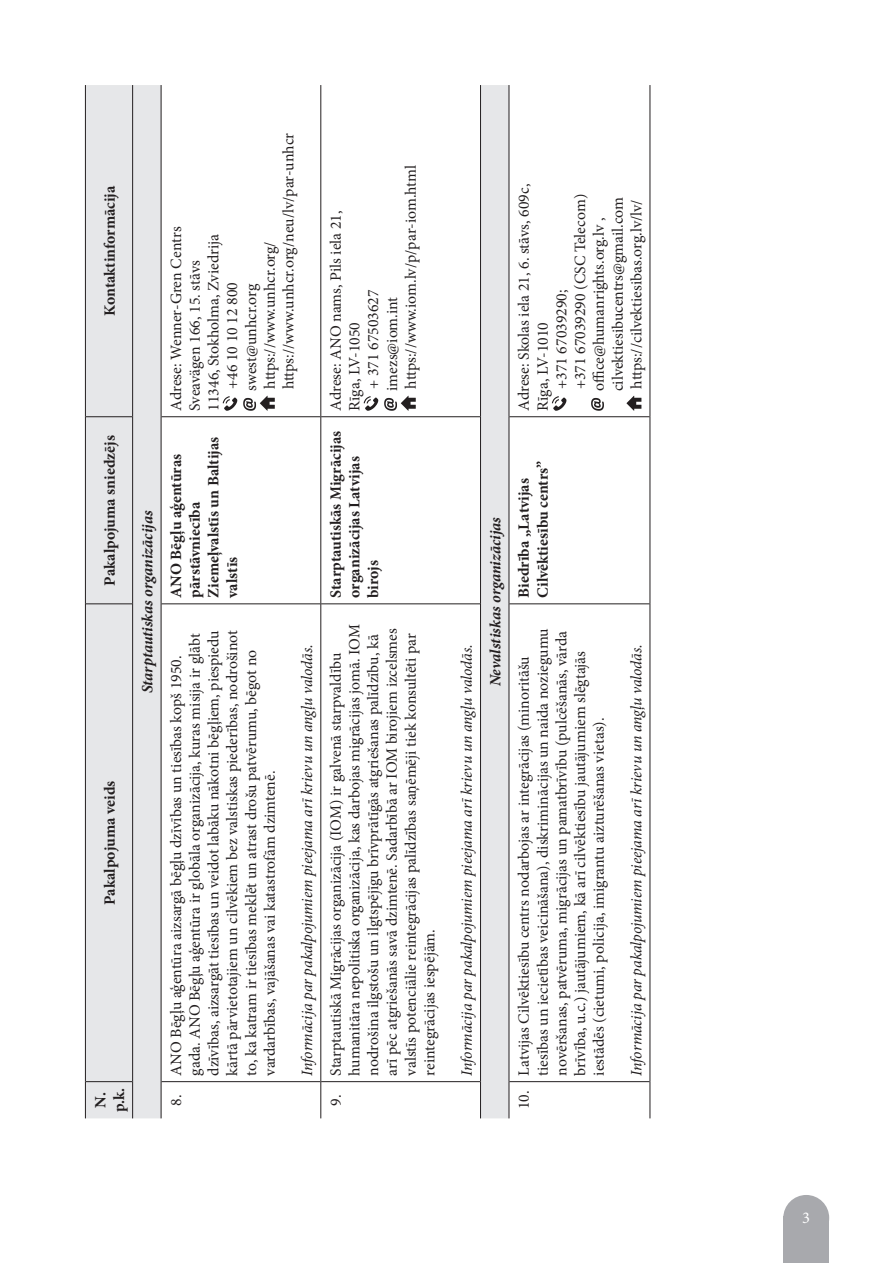
<style>
.page{position:relative;width:893px;height:1263px;background:#fff}
.page>*{position:absolute;margin:0;border:0;box-sizing:border-box;transform-origin:0 0}
.t1{font:16.5px "Minion Pro";color:#fff}
.t2{font:15.75px/18.8px "Minion Pro";color:#231f20}
.t3{font:700 15.75px/18.8px "Minion Pro";color:#231f20}
.t4{font:italic 15.75px "Minion Pro";letter-spacing:-.01em;color:#231f20}
.t5{font:italic 700 15.75px "Minion Pro";letter-spacing:-.005em;color:#231f20}
</style>
<div class="page">
<div style="left:783px;top:1195px;width:46px;height:46px;background:#a8a9ad;border-radius:50%"></div>
<div style="left:783px;top:1216px;width:46px;height:47px;background:#a8a9ad"></div>
<svg style="left:86px;top:85px;width:423px;height:1033px"></svg>
<hr style="left:85px;top:1082px;width:1px;height:36px;background:#231f20">
<hr style="left:85px;top:604px;width:1px;height:478px;background:#231f20">
<hr style="left:86px;top:1081px;width:46px;height:1px;background:#231f20">
<hr style="left:85px;top:417px;width:1px;height:187px;background:#231f20">
<hr style="left:86px;top:603px;width:46px;height:1px;background:#231f20">
<hr style="left:85px;top:85px;width:1px;height:332px;background:#231f20">
<hr style="left:86px;top:416px;width:46px;height:1px;background:#231f20">
<hr style="left:132px;top:1082px;width:1px;height:36px;background:#231f20">
<hr style="left:132px;top:604px;width:1px;height:478px;background:#231f20">
<hr style="left:132px;top:417px;width:1px;height:187px;background:#231f20">
<hr style="left:132px;top:85px;width:1px;height:332px;background:#231f20">
<hr style="left:161px;top:1081px;width:159px;height:1px;background:#231f20">
<hr style="left:161px;top:603px;width:159px;height:1px;background:#231f20">
<hr style="left:161px;top:416px;width:159px;height:1px;background:#231f20">
<hr style="left:320px;top:1082px;width:1px;height:36px;background:#231f20">
<hr style="left:320px;top:604px;width:1px;height:478px;background:#231f20">
<hr style="left:321px;top:1081px;width:159px;height:1px;background:#231f20">
<hr style="left:320px;top:417px;width:1px;height:187px;background:#231f20">
<hr style="left:321px;top:603px;width:159px;height:1px;background:#231f20">
<hr style="left:320px;top:85px;width:1px;height:332px;background:#231f20">
<hr style="left:321px;top:416px;width:159px;height:1px;background:#231f20">
<hr style="left:480px;top:1082px;width:1px;height:36px;background:#231f20">
<hr style="left:480px;top:604px;width:1px;height:478px;background:#231f20">
<hr style="left:480px;top:417px;width:1px;height:187px;background:#231f20">
<hr style="left:480px;top:85px;width:1px;height:332px;background:#231f20">
<hr style="left:509px;top:1082px;width:1px;height:36px;background:#231f20">
<hr style="left:509px;top:604px;width:1px;height:478px;background:#231f20">
<hr style="left:509px;top:1081px;width:141px;height:1px;background:#231f20">
<hr style="left:509px;top:417px;width:1px;height:187px;background:#231f20">
<hr style="left:509px;top:603px;width:141px;height:1px;background:#231f20">
<hr style="left:509px;top:85px;width:1px;height:332px;background:#231f20">
<hr style="left:509px;top:416px;width:141px;height:1px;background:#231f20">
<hr style="left:650px;top:1082px;width:1px;height:36px;background:#231f20">
<hr style="left:650px;top:604px;width:1px;height:478px;background:#231f20">
<hr style="left:650px;top:417px;width:1px;height:187px;background:#231f20">
<hr style="left:650px;top:85px;width:1px;height:332px;background:#231f20">
<hr style="left:161px;top:1082px;width:1px;height:36px;background:#231f20">
<hr style="left:161px;top:604px;width:1px;height:478px;background:#231f20">
<hr style="left:161px;top:417px;width:1px;height:187px;background:#231f20">
<hr style="left:161px;top:85px;width:1px;height:332px;background:#231f20">
<svg style="left:223px;top:396px;width:14px;height:15px"></svg>
<svg style="left:243px;top:396px;width:32px;height:15px"></svg>
<svg style="left:364px;top:396px;width:14px;height:15px"></svg>
<svg style="left:384px;top:396px;width:32px;height:15px"></svg>
<svg style="left:552px;top:396px;width:14px;height:15px"></svg>
<svg style="left:591px;top:398px;width:13px;height:13px"></svg>
<svg style="left:626px;top:396px;width:15px;height:15px"></svg>
<p class="t3" style="left:100px;top:316px;width:132px;rotate:-90deg">Kontaktinformācija</p>
<p class="t3" style="left:100px;top:585px;width:152px;rotate:-90deg">Pakalpojuma sniedzējs</p>
<p class="t3" style="left:100px;top:905px;width:125px;rotate:-90deg">Pakalpojuma veids</p>
<p class="t3" style="left:91px;top:1112px;width:26px;rotate:-90deg">N. p.k.</p>
<p class="t5" style="left:136px;top:693px;width:184px;rotate:-90deg">Starptautiskas organizācijas</p>
<p class="t2" style="left:167px;top:411px;width:186px;rotate:-90deg">Adrese: Wenner-Gren Centrs</p>
<p class="t2" style="left:279px;top:389px;width:258px;rotate:-90deg">https://www.unhcr.org/neu/lv/par-unhcr</p>
<p class="t2" style="left:204px;top:411px;width:178px;rotate:-90deg">11346, Stokholma, Zviedrija</p>
<p class="t2" style="left:260px;top:389px;width:149px;rotate:-90deg">https://www.unhcr.org/</p>
<p class="t2" style="left:185px;top:411px;width:152px;rotate:-90deg">Sveavägen 166, 15. stāvs</p>
<p class="t2" style="left:223px;top:389px;width:108px;rotate:-90deg">+46 10 10 12 800</p>
<p class="t2" style="left:242px;top:391px;width:108px;rotate:-90deg">swest@unhcr.org</p>
<p class="t3" style="left:166px;top:598px;width:162px;rotate:-90deg">ANO Bēgļu aģentūras pārstāvniecība<br>Ziemeļvalstīs un Baltijas valstīs</p>
<p class="t2" style="left:167px;top:1076px;width:447px;text-indent:-30px;rotate:-90deg">8. ANO Bēgļu aģentūra aizsargā bēgļu dzīvības un tiesības kopš 1950. gada. ANO Bēgļu aģentūra ir globāla organizācija, kuras misija ir glābt dzīvības, aizsargāt tiesības un veidot labāku nākotni bēgļiem, piespiedu kārtā pārvietotajiem un cilvēkiem bez valstiskas piederības, nodrošinot to, ka katram ir tiesības meklēt un atrast drošu patvērumu, bēgot no vardarbības, vajāšanas vai katastrofām dzimtenē.</p>
<p class="t4" style="left:296px;top:1076px;width:433px;rotate:-90deg">Informācija par pakalpojumiem pieejama arī krievu un angļu valodās.</p>
<p class="t2" style="left:401px;top:389px;width:225px;rotate:-90deg">https://www.iom.lv/p/par-iom.html</p>
<p class="t2" style="left:326px;top:411px;width:202px;rotate:-90deg">Adrese: ANO nams, Pils iela 21,</p>
<p class="t2" style="left:364px;top:389px;width:101px;rotate:-90deg">+ 371 67503627</p>
<p class="t2" style="left:383px;top:391px;width:95px;rotate:-90deg">imezs@iom.int</p>
<p class="t2" style="left:345px;top:411px;width:90px;rotate:-90deg">Rīga, LV-1050</p>
<p class="t3" style="left:326px;top:598px;width:168px;rotate:-90deg">Starptautiskās Migrācijas organizācijas Latvijas birojs</p>
<p class="t2" style="left:326px;top:1076px;width:453px;text-indent:-30px;rotate:-90deg">9. Starptautiskā Migrācijas organizācija (IOM) ir galvenā starpvaldību humanitāra nepolitiska organizācija, kas darbojas migrācijas jomā. IOM nodrošina ilgstošu un ilgtspējīgu brīvprātīgās atgriešanas palīdzību, kā arī pēc atgriešanās savā dzimtenē. Sadarbībā ar IOM birojiem izcelsmes valstīs potenciālie reintegrācijas palīdzības saņēmēji tiek konsultēti par reintegrācijas iespējām.</p>
<p class="t2" style="left:515px;top:411px;width:228px;rotate:-90deg">Adrese: Skolas iela 21, 6. stāvs, 609c,</p>
<p class="t2" style="left:571px;top:389px;width:197px;rotate:-90deg">+371 67039290 (CSC Telecom)</p>
<p class="t2" style="left:608px;top:391px;width:196px;rotate:-90deg">cilvektiesibucentrs@gmail.com</p>
<p class="t2" style="left:627px;top:389px;width:191px;rotate:-90deg">https://cilvektiesibas.org.lv/lv/</p>
<p class="t2" style="left:590px;top:391px;width:175px;rotate:-90deg">office@humanrights.org.lv ,</p>
<p class="t2" style="left:552px;top:389px;width:101px;rotate:-90deg">+371 67039290;</p>
<p class="t2" style="left:533px;top:411px;width:90px;rotate:-90deg">Rīga, LV-1010</p>
<p class="t4" style="left:456px;top:1076px;width:433px;rotate:-90deg">Informācija par pakalpojumiem pieejama arī krievu un angļu valodās.</p>
<p class="t5" style="left:484px;top:686px;width:171px;rotate:-90deg">Nevalstiskas organizācijas</p>
<p class="t3" style="left:514px;top:598px;width:138px;rotate:-90deg">Biedrība „Latvijas<br>Cilvēktiesību centrs”</p>
<p class="t2" style="left:515px;top:1076px;width:449px;text-indent:-34px;rotate:-90deg">10. Latvijas Cilvēktiesību centrs nodarbojas ar integrācijas (minoritāšu tiesības un iecietības veicināšana), diskriminācijas un naida noziegumu novēršanas, patvēruma, migrācijas un pamatbrīvību (pulcēšanās, vārda brīvība, u.c.) jautājumiem, kā arī cilvēktiesību jautājumiem slēgtajās iestādēs (cietumi, policija, imigrantu aizturēšanas vietas).</p>
<p class="t4" style="left:626px;top:1076px;width:433px;rotate:-90deg">Informācija par pakalpojumiem pieejama arī krievu un angļu valodās.</p>
<p class="t1" style="left:802px;top:1206px;width:9px">3</p>
</div>
